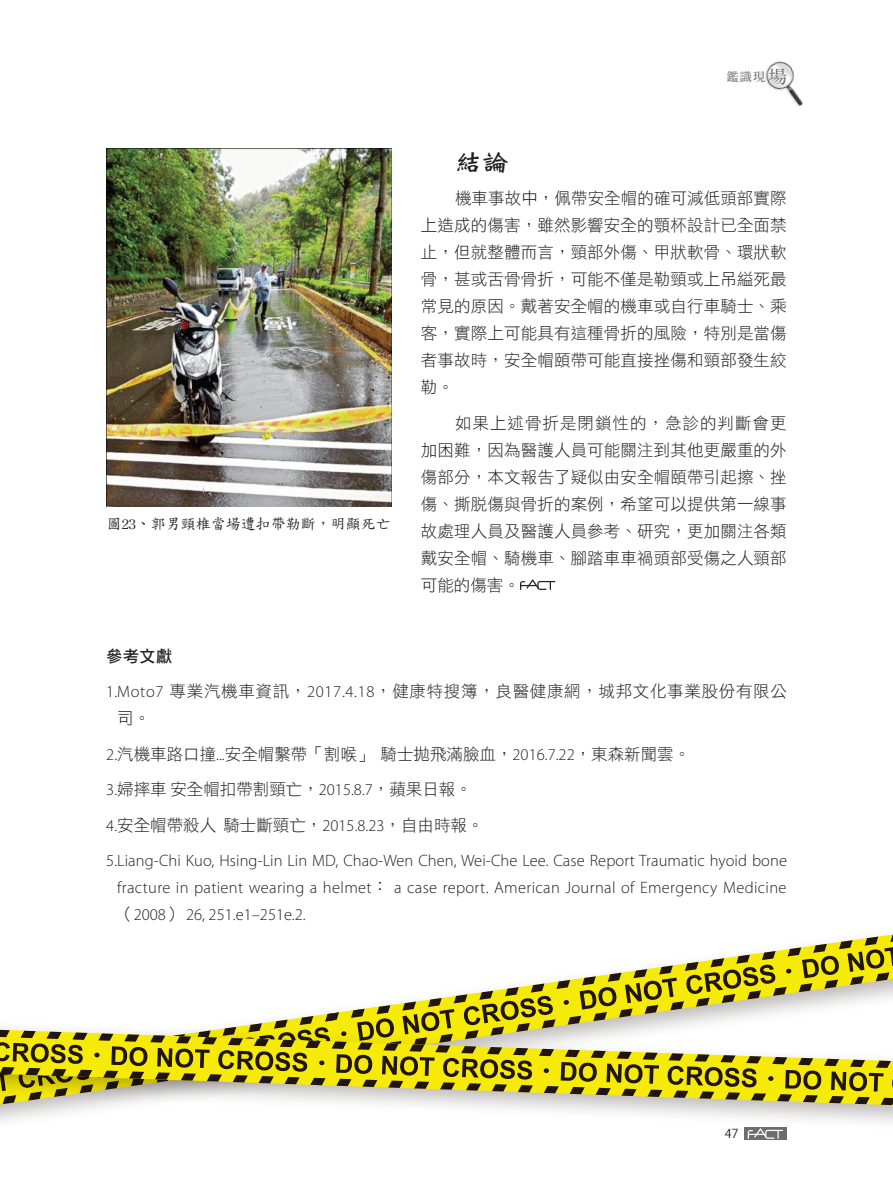
<style>
.page{position:relative;width:893px;height:1191px;background:#fff}
.page>*{position:absolute;margin:0;border:0;box-sizing:border-box;transform-origin:0 0}
.t1{font:27px "DF Wei Bei Std W7";color:#231f20}
.t2{font:16.5px/27px "DF Hei Std W3";letter-spacing:.01em;color:#231f20;text-align:justify}
.t3{font:300 16.5px/27px "Myriad Pro";letter-spacing:.02em;color:#231f20;text-align:justify}
.t4{font:16.5px/27px "DF Hei Std W3";letter-spacing:.04em;color:#231f20}
.t5{font:16.5px "DF Hei Std W7";color:#231f20}
.t6{font:15px "DF Kai Shu SB Estd BF";color:#231f20}
.t7{font:12px "DF Ming Std W7";color:#6c6d70}
.t8{font:12px "Euphemia UCAS";color:#231f20}
.s1{font-size:18px}
.s2{font-family:"Myriad Pro";font-weight:300}
.s3{font-family:"DF Hei Std W3";font-weight:400}
</style>
<div class="page">
<svg style="left:0;top:933px;width:893px;height:177px"></svg>
<svg style="left:520px;top:579px;width:35px;height:11px"></svg>
<img style="left:106px;top:149px;width:285px;height:357px">
<svg style="left:744px;top:1127px;width:43px;height:13px"></svg>
<svg style="left:748px;top:1128px;width:35px;height:10px"></svg>
<img style="left:765px;top:61px;width:38px;height:46px">
<p class="t6" style="left:107px;top:516px;width:286px">圖23、郭男頸椎當場遭扣帶勒斷，明顯死亡</p>
<p class="t7" style="left:727px;top:70px;width:61px">鑑識現<span class="s1">場</span></p>
<h1 class="t1" style="left:455px;top:148px;width:55px">結論</h1>
<p class="t2" style="left:421px;top:184px;width:367px;text-indent:34px">機車事故中，佩帶安全帽的確可減低頭部實際上造成的傷害，雖然影響安全的顎杯設計已全面禁止，但就整體而言，頸部外傷、甲狀軟骨、環狀軟骨，甚或舌骨骨折，可能不僅是勒頸或上吊縊死最常見的原因。戴著安全帽的機車或自行車騎士、乘客，實際上可能具有這種骨折的風險，特別是當傷者事故時，安全帽頤帶可能直接挫傷和頸部發生絞勒。</p>
<p class="t2" style="left:421px;top:409px;width:367px;text-indent:34px">如果上述骨折是閉鎖性的，急診的判斷會更加困難，因為醫護人員可能關注到其他更嚴重的外傷部分，本文報告了疑似由安全帽頤帶引起擦、挫傷、撕脫傷與骨折的案例，希望可以提供第一線事故處理人員及醫護人員參考、研究，更加關注各類戴安全帽、騎機車、腳踏車車禍頭部受傷之人頸部可能的傷害。</p>
<p class="t5" style="left:106px;top:647px;width:67px">參考文獻</p>
<p class="t4" style="left:117px;top:677px;width:671px;text-indent:-11px"><span class="s2">1. Moto7</span> 專業汽機車資訊，<span class="s2">2017.4.18</span>，健康特搜簿，良醫健康網，城邦文化事業股份有限公司。</p>
<p class="t2" style="left:106px;top:735px;width:585px;line-height:35.5px;text-align:left"><span class="s2">2.</span>汽機車路口撞<span class="s2">...</span>安全帽繫帶「割喉」 騎士拋飛滿臉血，<span class="s2">2016.7.22</span>，東森新聞雲。<br><span class="s2">3.</span>婦摔車安全帽扣帶割頸亡，<span class="s2">2015.8.7</span>，蘋果日報。<br><span class="s2">4.</span>安全帽帶殺人 騎士斷頸亡，<span class="s2">2015.8.23</span>，自由時報。</p>
<p class="t3" style="left:117px;top:847px;width:671px;text-indent:-11px">5. Liang-Chi Kuo, Hsing-Lin Lin MD, Chao-Wen Chen, Wei-Che Lee. Case Report Traumatic hyoid bone fracture in patient wearing a helmet<span class="s3">：</span> a case report. American Journal of Emergency Medicine<span class="s3">（</span>2008<span class="s3">）</span> 26, 251.e1–251e.2.</p>
<p class="t8" style="left:724px;top:1125px;width:15px">47</p>
</div>
